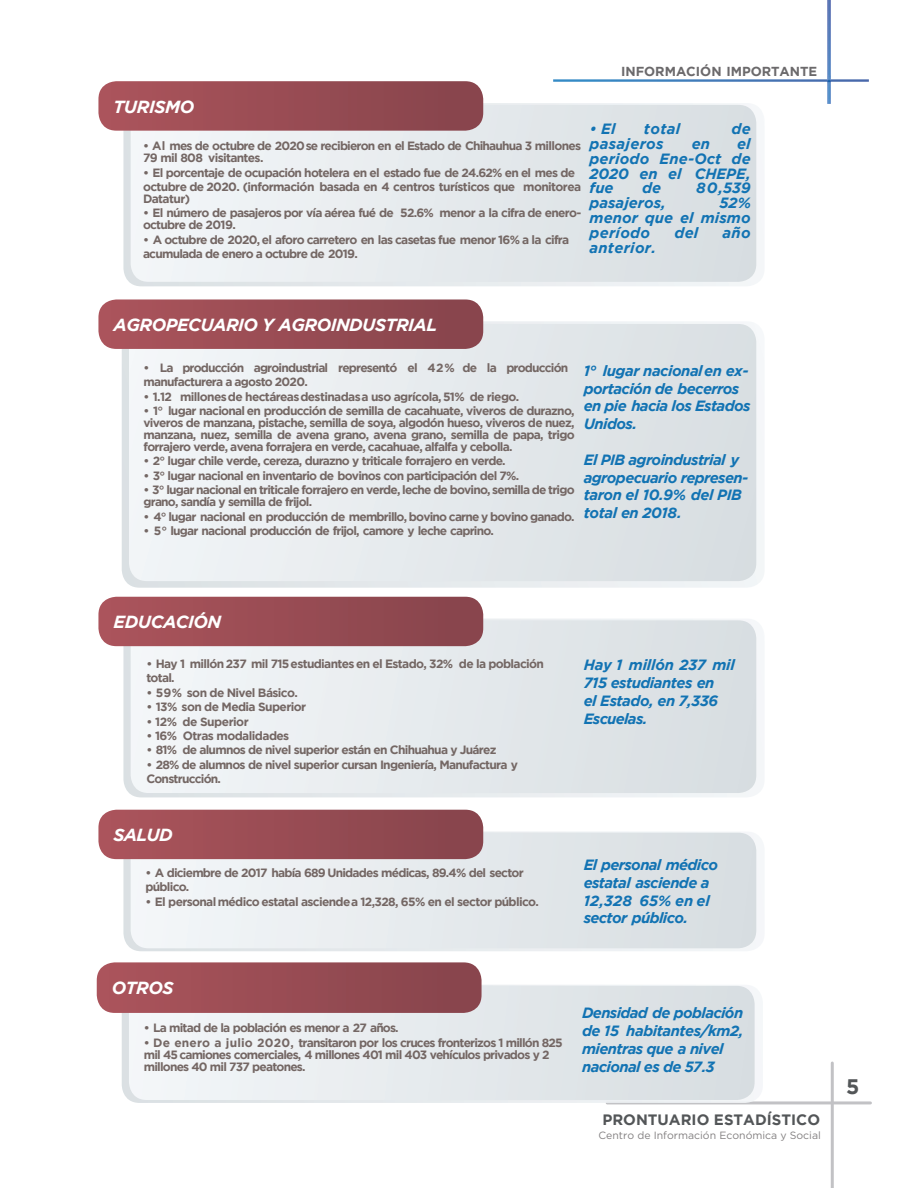
<style>
.page{position:relative;width:918px;height:1188px;background:#fff}
.page>*{position:absolute;margin:0;border:0;box-sizing:border-box;transform-origin:0 0}
.t1{font:700 21px "Gotham";color:#535658}
.t2{font:italic 700 17.55px "Gotham";letter-spacing:-.03em;color:#fff}
.t3{font:700 15px "Gotham";color:#535658}
.t4{font:italic 700 14.85px/17.9px "Gotham";letter-spacing:-.035em;color:#1273b3}
.t5{font:italic 700 14.85px "Gotham";letter-spacing:.02em;color:#1273b3}
.t6{font:italic 700 14.85px "Gotham";color:#1273b3}
.t7{font:700 13.05px "Gotham";color:#6b696b}
.t8{font:700 12px/12px "Gotham";letter-spacing:-.065em;color:#746764}
.t9{font:700 12px "Gotham";letter-spacing:-.04em;color:#746764}
.t10{font:10.5px "Gotham";color:#838081}
</style>
<div class="page">
<hr style="left:607px;top:1101px;width:263px;height:3px;background:#c2c2c5">
<hr style="left:831px;top:1063px;width:3px;height:125px;background:#c2c2c5">
<div style="left:122px;top:321px;width:643px;height:267px;background:linear-gradient(to right,#dae0e3,#f2f5f7);border-radius:18px"></div>
<div style="left:129px;top:324px;width:627px;height:257px;background:linear-gradient(to right,#f3f6f8,#d8dee1);border-radius:18px"></div>
<div style="left:98px;top:299px;width:385px;height:50px;background:linear-gradient(to right,#ab545c,#86444c);border-radius:18px"></div>
<div style="left:123px;top:103px;width:642px;height:183px;background:linear-gradient(to right,#dae0e3,#f3f6f8);border-radius:18px"></div>
<div style="left:131px;top:105px;width:625px;height:177px;background:linear-gradient(to right,#f4f6f9,#d7dde1);border-radius:18px"></div>
<div style="left:98px;top:81px;width:385px;height:50px;background:linear-gradient(to right,#ab545c,#86444c);border-radius:18px"></div>
<div style="left:123px;top:619px;width:642px;height:178px;background:linear-gradient(to right,#dae0e3,#f3f6f8);border-radius:18px"></div>
<div style="left:131px;top:620px;width:625px;height:173px;background:linear-gradient(to right,#f3f6f8,#d7dde1);border-radius:18px"></div>
<div style="left:98px;top:597px;width:385px;height:49px;background:linear-gradient(to right,#ab545c,#86444c);border-radius:18px"></div>
<div style="left:123px;top:832px;width:642px;height:119px;background:linear-gradient(to right,#e1e6e9,#ebeff1);border-radius:18px"></div>
<div style="left:131px;top:833px;width:625px;height:115px;background:linear-gradient(to right,#f4f6f9,#d7dde1);border-radius:18px"></div>
<div style="left:98px;top:810px;width:385px;height:49px;background:linear-gradient(to right,#ab545c,#86444c);border-radius:18px"></div>
<div style="left:122px;top:985px;width:641px;height:118px;background:linear-gradient(to right,#dbe1e4,#f2f4f6);border-radius:18px"></div>
<div style="left:129px;top:986px;width:626px;height:114px;background:linear-gradient(to right,#f4f7f9,#d7dde1);border-radius:18px"></div>
<div style="left:97px;top:962px;width:385px;height:51px;background:linear-gradient(to right,#ab545b,#86444c);border-radius:18px"></div>
<img style="left:554px;top:79px;width:315px;height:3px">
<img style="left:828px;top:0;width:2px;height:103px">
<p class="t7" style="left:621px;top:66px;width:198px">INFORMACIÓN IMPORTANTE</p>
<h2 class="t2" style="left:114px;top:100px;width:82px">TURISMO</h2>
<p class="t8" style="left:143px;top:141px;width:440px">• Al mes de octubre de 2020se recibieron en el Estado de Chihauhua 3 millones<br>79 mil 808 visitantes.</p>
<p class="t8" style="left:143px;top:166px;width:440px;line-height:14.4px">• El porcentaje de ocupación hotelera en el estado fue de 24.62% en el mes de octubre de 2020. (información basada en 4 centros turísticos que monitorea</p>
<p class="t8" style="left:143px;top:194px;width:49px">Datatur)</p>
<p class="t8" style="left:143px;top:208px;width:440px">• El número de pasajeros por vía aérea fué de 52.6% menor a la cifra de enero&shy;octubre de 2019.</p>
<p class="t8" style="left:143px;top:233px;width:428px;line-height:14.4px">• A octubre de 2020, el aforo carretero en las casetas fue menor 16% a la cifra acumulada de enero a octubre de 2019.</p>
<p class="t4" style="left:590px;top:121px;width:28px">• El</p>
<p class="t4" style="left:644px;top:121px;width:38px">total</p>
<p class="t4" style="left:731px;top:121px;width:21px">de</p>
<p class="t5" style="left:590px;top:138px;width:76px">pasajeros</p>
<p class="t4" style="left:692px;top:136px;width:20px">en</p>
<p class="t4" style="left:590px;top:137px;width:163px;line-height:14.9px;text-align:justify;text-indent:148px">el periodo Ene-Oct de 2020 en el CHEPE, fue</p>
<p class="t4" style="left:642px;top:180px;width:21px">de</p>
<p class="t4" style="left:696px;top:180px;width:56px">80,539</p>
<p class="t6" style="left:590px;top:197px;width:78px">pasajeros,</p>
<p class="t4" style="left:590px;top:197px;width:163px;line-height:14.9px;text-align:justify;text-indent:130px">52% menor que el mismo período</p>
<p class="t4" style="left:674px;top:225px;width:26px">del</p>
<p class="t4" style="left:723px;top:225px;width:30px">año</p>
<p class="t5" style="left:590px;top:242px;width:68px">anterior.</p>
<h2 class="t2" style="left:114px;top:318px;width:325px">AGROPECUARIO Y AGROINDUSTRIAL</h2>
<p class="t8" style="left:144px;top:361px;width:426px;line-height:14.4px">• La producción agroindustrial representó el 42% de la producción manufacturera a agosto 2020.</p>
<p class="t8" style="left:144px;top:391px;width:377px">• 1.12 millonesde hectáreasdestinadasa uso agrícola, 51% de riego.</p>
<p class="t8" style="left:144px;top:406px;width:433px;text-align:justify">• 1° lugar nacional en producción de semilla de cacahuate, viveros de durazno, viveros de manzana, pistache, semilla de soya, algodón hueso, viveros de nuez, manzana, nuez, semilla de avena grano, avena grano, semilla de papa, trigo forrajero verde, avena forrajera en verde, cacahuae, alfalfa y cebolla.</p>
<p class="t8" style="left:144px;top:456px;width:364px">• 2° lugar chile verde, cereza, durazno y triticale forrajero en verde.</p>
<p class="t8" style="left:144px;top:470px;width:377px">• 3° lugar nacional en inventario de bovinos con participación del 7%.</p>
<p class="t8" style="left:144px;top:485px;width:433px">• 3° lugar nacional en triticale forrajero en verde, leche de bovino, semilla de trigo grano, sandía y semilla de frijol.</p>
<p class="t8" style="left:144px;top:511px;width:433px">• 4° lugar nacional en producción de membrillo, bovino carne y bovino ganado.</p>
<p class="t8" style="left:144px;top:526px;width:352px">• 5° lugar nacional producción de frijol, camore y leche caprino.</p>
<p class="t4" style="left:584px;top:363px;width:168px">1° lugar nacionalen ex&shy;portación de becerros en pie hacia los Estados<br>Unidos.</p>
<p class="t4" style="left:584px;top:452px;width:166px">El PIB agroindustrial y agropecuario represen&shy;taron el 10.9% del PIB total en 2018.</p>
<h2 class="t2" style="left:114px;top:615px;width:109px">EDUCACIÓN</h2>
<p class="t8" style="left:146px;top:657px;width:399px;line-height:14.4px">• Hay 1 millón 237 mil 715estudiantes en el Estado, 32% de la población total.</p>
<p class="t8" style="left:146px;top:687px;width:153px">• 59% son de Nivel Básico.</p>
<p class="t8" style="left:146px;top:702px;width:161px">• 13% son de Media Superior</p>
<p class="t9" style="left:146px;top:717px;width:104px">• 12% de Superior</p>
<p class="t8" style="left:146px;top:731px;width:144px">• 16% Otras modalidades</p>
<p class="t8" style="left:146px;top:745px;width:352px">• 81% de alumnos de nivel superior están en Chihuahua y Juárez</p>
<p class="t8" style="left:146px;top:758px;width:373px;line-height:14.4px">• 28% de alumnos de nivel superior cursan Ingeniería, Manufactura y<br>Construcción.</p>
<h2 class="t2" style="left:114px;top:828px;width:60px">SALUD</h2>
<p class="t8" style="left:146px;top:866px;width:380px;line-height:14.4px">• A diciembre de 2017 había 689 Unidades médicas, 89.4% del sector público.</p>
<p class="t8" style="left:146px;top:896px;width:395px">• El personal médico estatal asciendea 12,328, 65% en el sector público.</p>
<p class="t4" style="left:584px;top:657px;width:153px">Hay 1 millón 237 mil<br>715 estudiantes en<br>el Estado, en 7,336<br>Escuelas.</p>
<p class="t4" style="left:584px;top:857px;width:136px">El personal médico estatal asciende a<br>12,328 65% en el sector público.</p>
<h2 class="t2" style="left:112px;top:981px;width:63px">OTROS</h2>
<p class="t8" style="left:144px;top:1023px;width:256px">• La mitad de la población es menor a 27 años.</p>
<p class="t8" style="left:144px;top:1037px;width:420px">• De enero a julio 2020, transitaron por los cruces fronterizos 1 millón 825 mil 45 camiones comerciales, 4 millones 401 mil 403 vehículos privados y 2 millones 40 mil 737 peatones.</p>
<p class="t4" style="left:582px;top:1005px;width:163px">Densidad de población de 15 habitantes/km2, mientras que a nivel nacional es de 57.3</p>
<p class="t3" style="left:602px;top:1114px;width:219px">PRONTUARIO ESTADÍSTICO</p>
<p class="t10" style="left:599px;top:1129px;width:224px">Centro de Información Económica y Social</p>
<h1 class="t1" style="left:846px;top:1078px;width:15px">5</h1>
</div>
